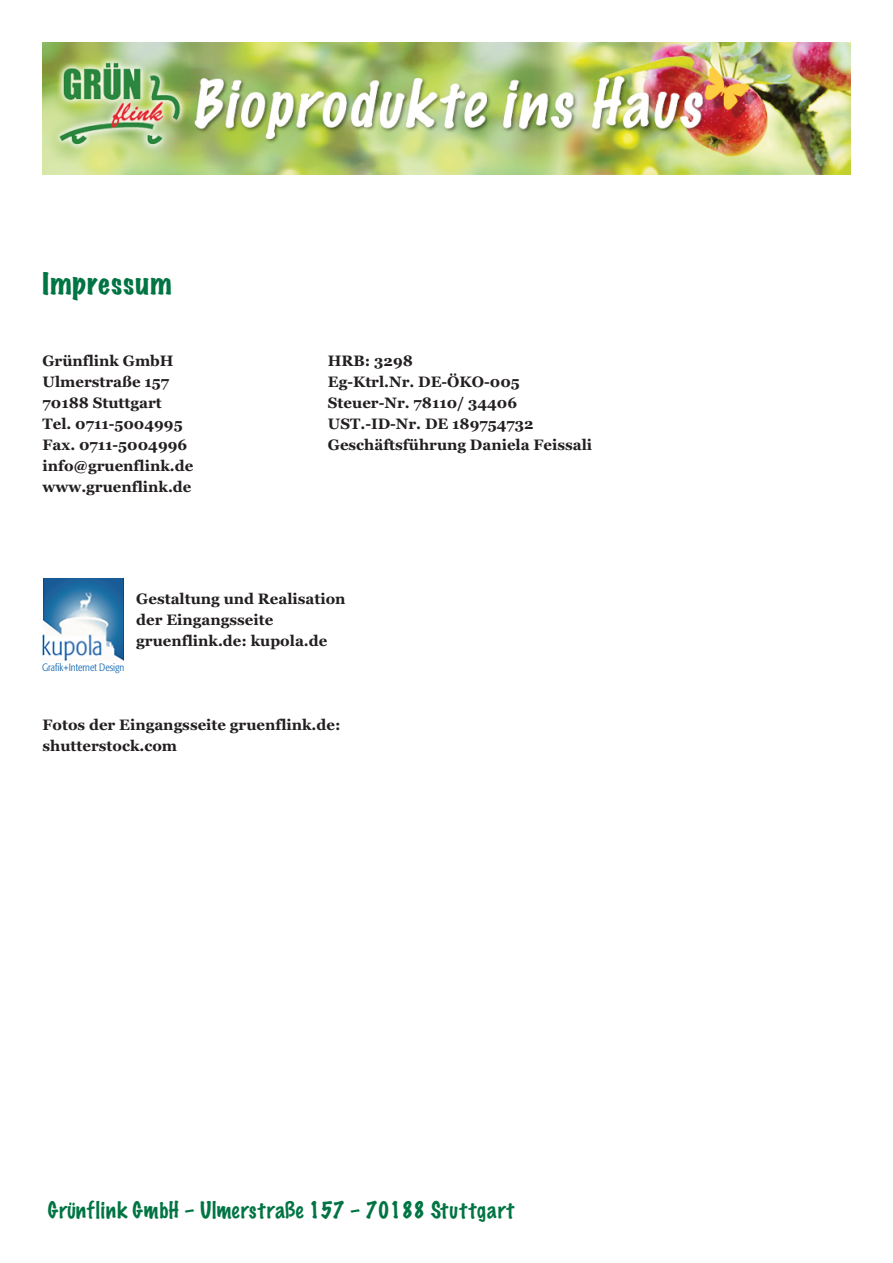
<style>
.page{position:relative;width:893px;height:1263px;background:#fff}
.page>*{position:absolute;margin:0;border:0;box-sizing:border-box;transform-origin:0 0}
.t1{font:expanded 27px "Marker Felt";letter-spacing:.035em;color:#007443}
.t2{font:100 21px "Marker Felt";letter-spacing:.035em;color:#007443}
.t3{font:700 15px/21px "Georgia";color:#231f20}
.t4{font:300 condensed 10.5px "Formata";color:#045dad}
</style>
<div class="page">
<img style="left:43px;top:43px;width:807px;height:131px">
<img style="left:43px;top:578px;width:81px;height:83px">
<h1 class="t1" style="left:43px;top:262px;width:131px">Impressum</h1>
<p class="t3" style="left:43px;top:351px;width:152px">Grünflink GmbH<br>Ulmerstraße 157<br>70188 Stuttgart<br>Tel. 0711-5004995<br>Fax. 0711-5004996 info@gruenflink.de www.gruenflink.de</p>
<p class="t3" style="left:328px;top:351px;width:266px">HRB: 3298<br>Eg-Ktrl.Nr. DE-ÖKO-005<br>Steuer-Nr. 78110/ 34406<br>UST.-ID-Nr. DE 189754732<br>Geschäftsführung Daniela Feissali</p>
<p class="t4" style="left:42px;top:663px;width:84px">Grafik+Internet Design</p>
<p class="t3" style="left:136px;top:588px;width:211px">Gestaltung und Realisation der Eingangsseite gruenflink.de: kupola.de</p>
<p class="t3" style="left:43px;top:714px;width:300px">Fotos der Eingangsseite gruenflink.de: shutterstock.com</p>
<h2 class="t2" style="left:48px;top:1193px;width:468px">Grünflink GmbH – Ulmerstraße 157 – 70188 Stuttgart</h2>
</div>
